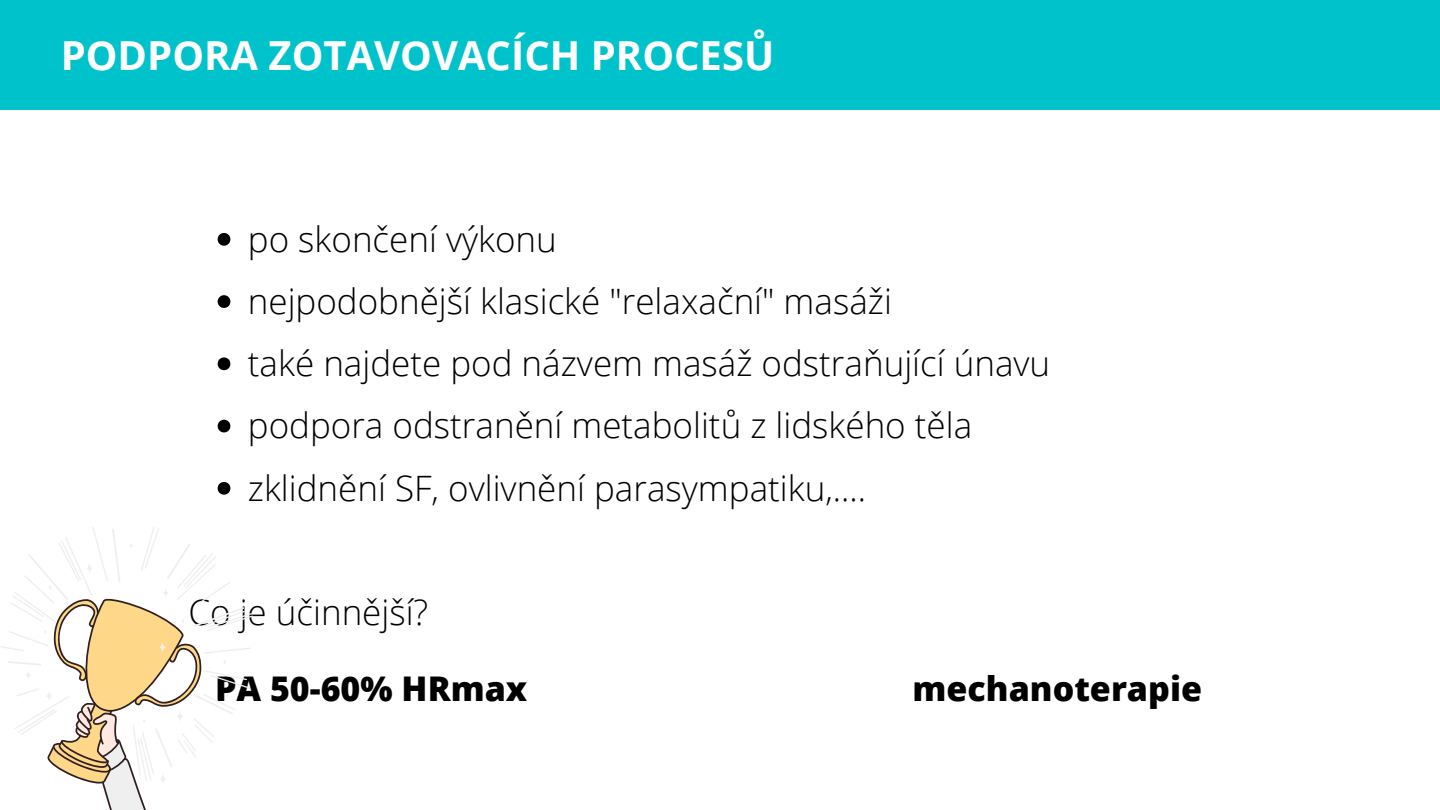
<style>
.page{position:relative;width:1440px;height:810px;background:#fff}
.page>*{position:absolute;margin:0;border:0;box-sizing:border-box;transform-origin:0 0}
.t1{font:700 40px "Open Sans";color:#fff}
.t2{font:300 35px "Open Sans";color:#000}
.t3{font:800 34px "Open Sans";color:#000}
</style>
<div class="page">
<div style="left:0;top:0;width:1440px;height:110px;background:#00c2cb"></div>
<svg style="left:218px;top:233px;width:12px;height:13px"></svg>
<svg style="left:218px;top:295px;width:12px;height:13px"></svg>
<svg style="left:218px;top:357px;width:12px;height:13px"></svg>
<svg style="left:218px;top:420px;width:12px;height:12px"></svg>
<svg style="left:218px;top:482px;width:12px;height:13px"></svg>
<svg style="left:0;top:527px;width:252px;height:283px"></svg>
<p class="t1" style="left:61px;top:27px;width:715px">PODPORA ZOTAVOVACÍCH PROCESŮ</p>
<p class="t2" style="left:248px;top:214px;width:310px">po skončení výkonu</p>
<h1 class="t2" style="left:248px;top:277px;width:646px">nejpodobnější klasické "relaxační" masáži</h1>
<p class="t2" style="left:248px;top:339px;width:804px">také najdete pod názvem masáž odstraňující únavu</p>
<p class="t2" style="left:248px;top:401px;width:726px">podpora odstranění metabolitů z lidského těla</p>
<p class="t2" style="left:248px;top:463px;width:620px">zklidnění SF, ovlivnění parasympatiku,....</p>
<p class="t2" style="left:188px;top:588px;width:241px">Co je účinnější?</p>
<p class="t3" style="left:215px;top:665px;width:314px">PA 50-60% HRmax</p>
<p class="t3" style="left:913px;top:665px;width:291px">mechanoterapie</p>
</div>
